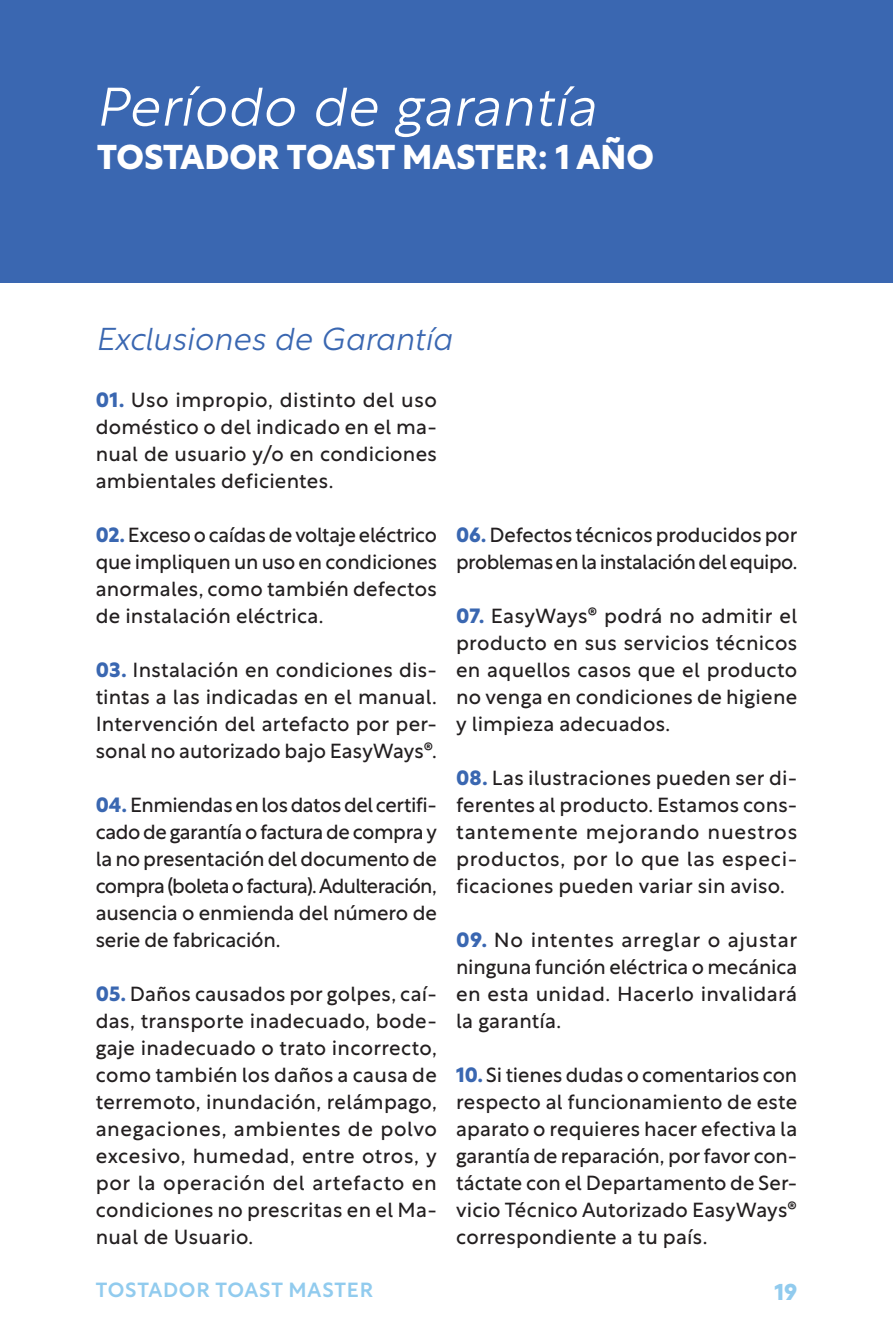
<style>
.page{position:relative;width:893px;height:1340px;background:#fff}
.page>*{position:absolute;margin:0;border:0;box-sizing:border-box;transform-origin:0 0}
.t1{font:italic 300 54px "Rustica";letter-spacing:.01em;color:#fff}
.t2{font:700 33.75px "Rustica";letter-spacing:-.005em;color:#fff}
.t3{font:italic 300 31.5px "Rustica";color:#3a67b1}
.t4{font:700 22.5px "Rustica";color:#91cbee}
.t5{font:20.25px/27px "Rustica";letter-spacing:.01em;color:#231f20;text-align:justify}
.t6{font:20.25px/27px "Rustica";letter-spacing:-.02em;color:#231f20}
.t7{font:500 20.25px "Rustica";letter-spacing:.035em;color:#91cbee}
.s1{font-weight:700;color:#3a67b1}
</style>
<div class="page">
<div style="left:0;top:0;width:893px;height:282px;background:#3a67b1"></div>
<h1 class="t1" style="left:96px;top:60px;width:501px">Período de garantía</h1>
<h2 class="t2" style="left:97px;top:128px;width:558px">TOSTADOR TOAST MASTER: 1 AÑO</h2>
<h3 class="t3" style="left:96px;top:312px;width:358px">Exclusiones de Garantía</h3>
<p class="t5" style="left:96px;top:384px;width:343px"><span class="s1">01.</span> Uso impropio, distinto del uso doméstico o del indicado en el ma&shy;nual de usuario y/o en condiciones ambientales deficientes.</p>
<p class="t5" style="left:96px;top:519px;width:343px"><span class="s1">02.</span> Exceso o caídas de voltaje eléctrico que impliquen un uso en condiciones anormales, como también defectos de instalación eléctrica.</p>
<p class="t5" style="left:96px;top:654px;width:343px"><span class="s1">03.</span> Instalación en condiciones dis&shy;tintas a las indicadas en el manual.<br>Intervención del artefacto por per&shy;sonal no autorizado bajo EasyWays®.</p>
<p class="t5" style="left:96px;top:789px;width:343px"><span class="s1">04.</span> Enmiendas en los datos del certifi&shy;cado de garantía o factura de compra y la no presentación del documento de compra (boleta o factura). Adulteración, ausencia o enmienda del número de serie de fabricación.</p>
<p class="t5" style="left:96px;top:978px;width:343px"><span class="s1">05.</span> Daños causados por golpes, caí&shy;das, transporte inadecuado, bode&shy;gaje inadecuado o trato incorrecto, como también los daños a causa de terremoto, inundación, relámpago, anegaciones, ambientes de polvo excesivo, humedad, entre otros, y por la operación del artefacto en condiciones no prescritas en el Ma&shy;nual de Usuario.</p>
<p class="t6" style="left:456px;top:519px;width:343px"><span class="s1">06.</span> Defectos técnicos producidos por problemas en la instalación del equipo.</p>
<p class="t5" style="left:456px;top:600px;width:343px"><span class="s1">07.</span> EasyWays® podrá no admitir el producto en sus servicios técnicos en aquellos casos que el producto no venga en condiciones de higiene y limpieza adecuados.</p>
<p class="t5" style="left:456px;top:762px;width:343px"><span class="s1">08.</span> Las ilustraciones pueden ser di&shy;ferentes al producto. Estamos cons&shy;tantemente mejorando nuestros productos, por lo que las especi&shy;ficaciones pueden variar sin aviso.</p>
<p class="t5" style="left:456px;top:924px;width:343px"><span class="s1">09.</span> No intentes arreglar o ajustar ninguna función eléctrica o mecánica en esta unidad. Hacerlo invalidará la garantía.</p>
<p class="t5" style="left:456px;top:1059px;width:343px"><span class="s1">10.</span> Si tienes dudas o comentarios con respecto al funcionamiento de este aparato o requieres hacer efectiva la garantía de reparación, por favor con&shy;táctate con el Departamento de Ser&shy;vicio Técnico Autorizado EasyWays® correspondiente a tu país.</p>
<p class="t7" style="left:96px;top:1272px;width:279px">TOSTADOR TOAST MASTER</p>
<p class="t4" style="left:774px;top:1271px;width:24px">19</p>
</div>
